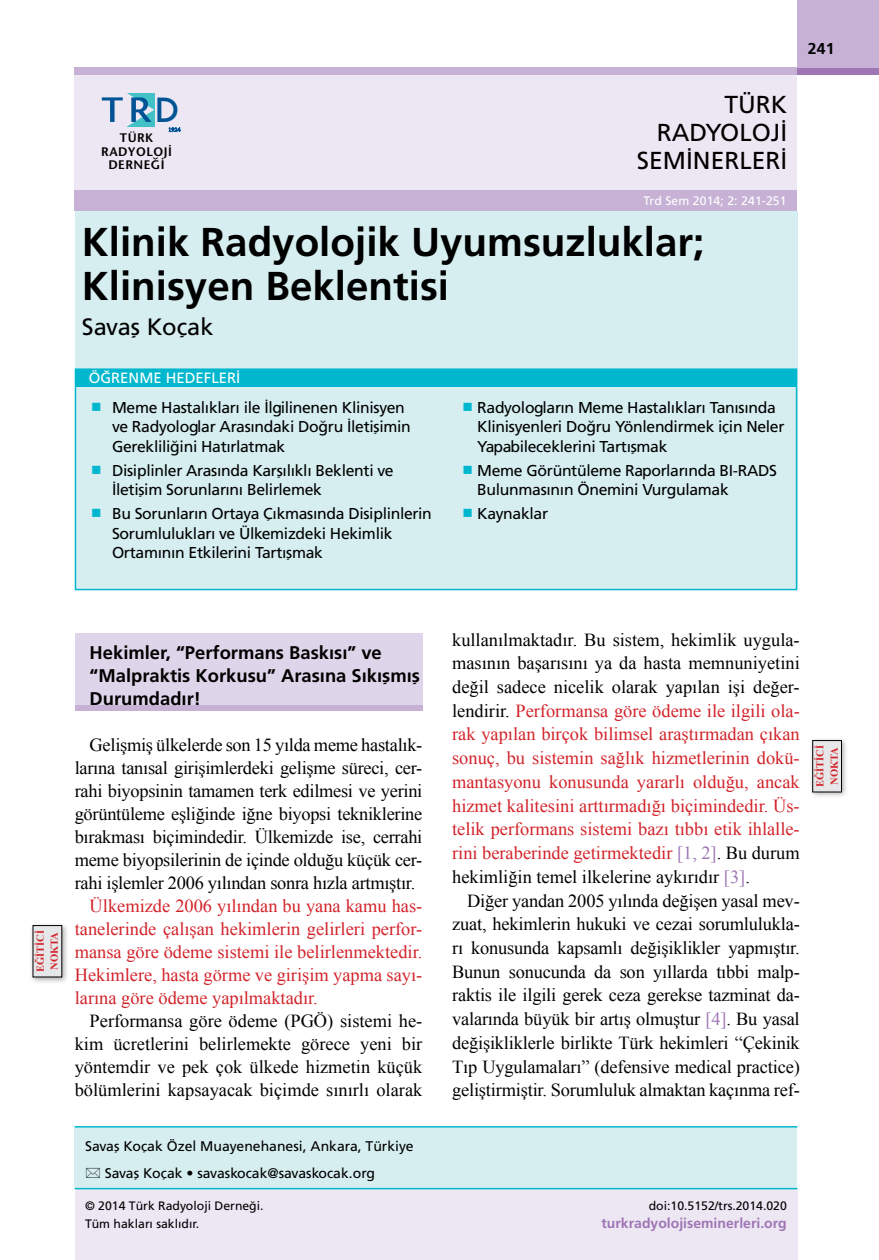
<style>
.page{position:relative;width:879px;height:1260px;background:#fff}
.page>*{position:absolute;margin:0;border:0;box-sizing:border-box;transform-origin:0 0}
.t1{font:40.25px/43.8px "Frutiger Bold Tr";color:#000}
.t2{font:500 32.55px "Futura";color:#005496;scale:1.05 1}
.t3{font:24.5px/28px "Frutiger Normal Tr";color:#000;text-align:right}
.t4{font:23.62px "Frutiger Normal Tr";color:#000}
.t5{font:18.38px/23.1px "Times New Roman";letter-spacing:-.01em;color:#000;text-align:justify}
.t6{font:18.38px/23.8px "Times New Roman";color:#d2232a;text-align:justify}
.t7{font:18.38px/23.1px "Frutiger Bold Tr";color:#000}
.t8{font:15.75px/19.2px "Frutiger Normal Tr";letter-spacing:-.02em;color:#000}
.t9{font:15.75px "Frutiger Bold Tr";color:#000}
.t10{font:14.88px "Frutiger Normal Tr";color:#fff}
.t11{font:14px/27.5px "Frutiger Normal Tr";color:#000}
.t12{font:14px "Frutiger Bold Tr";color:#9e76b4}
.t13{font:14px "Wingdings";color:#00b7ce}
.t14{font:600 12.42px/13.5px "Stone Sans Std";letter-spacing:.04em;color:#000;text-align:center}
.t15{font:12.25px "Frutiger Normal Tr";color:#000}
.t16{font:12.25px "Frutiger Normal Tr";letter-spacing:.005em;color:#fff}
.t17{font:700 10.5px/14px "Times New Roman";color:#d2232a}
.s1{color:#000}
.s2{color:#9e76b4}
</style>
<div class="page">
<div style="left:75px;top:633px;width:347px;height:77px;background:#dfd5ea"></div>
<div style="left:75px;top:705px;width:347px;height:5px;background:#c7b2d6"></div>
<div style="left:74px;top:75px;width:722px;height:115px;background:#ede7f3"></div>
<div style="left:796px;top:68px;width:82px;height:7px;background:#9e76b4"></div>
<div style="left:74px;top:68px;width:722px;height:7px;background:#c7b2d6"></div>
<div style="left:74px;top:190px;width:722px;height:21px;background:#c7b2d6"></div>
<div style="left:796px;top:0;width:82px;height:68px;background:#c7b2d6"></div>
<div style="left:75px;top:211px;width:721px;height:378px;background:#d6eef0"></div>
<div style="left:75px;top:369px;width:720px;height:18px;background:#00b7ce"></div>
<div style="left:75px;top:1126px;width:721px;height:62px;background:#d6eef0"></div>
<hr style="left:75px;top:1126px;width:721px;height:2px;background:#00b7ce">
<div style="left:75px;top:1189px;width:721px;height:71px;background:#ede7f3"></div>
<hr style="left:75px;top:1188px;width:721px;height:1px;background:#00b7ce">
<svg style="left:169px;top:128px;width:11px;height:4px"></svg>
<svg style="left:102px;top:93px;width:52px;height:34px"></svg>
<div style="left:29px;top:922px;width:40px;height:62px;background:#000;opacity:.33"></div>
<div style="left:33px;top:926px;width:29px;height:51px;background:#e6e7e8"></div>
<div style="left:808px;top:737px;width:40px;height:62px;background:#000;opacity:.33"></div>
<div style="left:812px;top:741px;width:29px;height:51px;background:#e6e7e8"></div>
<div style="left:812px;top:740px;width:29px;height:52px;border:1px solid #000"></div>
<h2 class="t2" style="left:154px;top:87px;width:25px">D</h2>
<p class="t14" style="left:101px;top:131px;width:72px">TÜRK<br>RADYOLOJİ<br>DERNEĞİ</p>
<h3 class="t3" style="left:636px;top:90px;width:152px">TÜRK<br>RADYOLOJİ<br>SEMİNERLERİ</h3>
<p class="t16" style="left:643px;top:193px;width:144px">Trd Sem 2014; 2: 241-251</p>
<h1 class="t1" style="left:82px;top:219px;width:623px">Klinik Radyolojik Uyumsuzluklar;<br>Klinisyen Beklentisi</h1>
<p class="t4" style="left:82px;top:313px;width:133px">Savaş Koçak</p>
<p class="t10" style="left:89px;top:369px;width:153px">ÖĞRENME HEDEFLERİ</p>
<p class="t13" style="left:91px;top:399px;width:12px">■</p>
<p class="t13" style="left:91px;top:462px;width:12px">■</p>
<p class="t13" style="left:91px;top:506px;width:12px">■</p>
<p class="t8" style="left:112px;top:398px;width:300px">Meme Hastalıkları ile İlgilinenen Klinisyen ve Radyologlar Arasındaki Doğru İletişimin<br>Gerekliliğini Hatırlatmak</p>
<p class="t8" style="left:112px;top:461px;width:283px">Disiplinler Arasında Karşılıklı Beklenti ve<br>İletişim Sorunlarını Belirlemek</p>
<p class="t8" style="left:112px;top:504px;width:321px">Bu Sorunların Ortaya Çıkmasında Disiplinlerin<br>Sorumlulukları ve Ülkemizdeki Hekimlik<br>Ortamının Etkilerini Tartışmak</p>
<p class="t8" style="left:477px;top:398px;width:308px">Radyologların Meme Hastalıkları Tanısında<br>Klinisyenleri Doğru Yönlendirmek için Neler<br>Yapabileceklerini Tartışmak</p>
<p class="t8" style="left:477px;top:461px;width:301px">Meme Görüntüleme Raporlarında BI-RADS<br>Bulunmasının Önemini Vurgulamak</p>
<p class="t8" style="left:477px;top:504px;width:72px">Kaynaklar</p>
<p class="t13" style="left:462px;top:399px;width:12px">■</p>
<p class="t13" style="left:462px;top:462px;width:12px">■</p>
<p class="t13" style="left:462px;top:506px;width:12px">■</p>
<p class="t9" style="left:807px;top:39px;width:28px">241</p>
<p class="t17" style="left:33px;top:972px;width:44px;rotate:-90deg">EĞİTİCİ<br>NOKTA</p>
<p class="t7" style="left:90px;top:640px;width:332px">Hekimler, “Performans Baskısı” ve “Malpraktis Korkusu” Arasına Sıkışmış<br>Durumdadır!</p>
<p class="t5" style="left:75px;top:733px;width:349px;text-indent:15px">Gelişmiş ülkelerde son 15 yılda meme hastalık&shy;larına tanısal girişimlerdeki gelişme süreci, cer&shy;rahi biyopsinin tamamen terk edilmesi ve yerini görüntüleme eşliğinde iğne biyopsi tekniklerine bırakması biçimindedir. Ülkemizde ise, cerrahi meme biyopsilerinin de içinde olduğu küçük cer&shy;rahi işlemler 2006 yılından sonra hızla artmıştır.</p>
<p class="t6" style="left:75px;top:894px;width:349px;line-height:23.1px;text-indent:15px">Ülkemizde 2006 yılından bu yana kamu has&shy;tanelerinde çalışan hekimlerin gelirleri perfor&shy;mansa göre ödeme sistemi ile belirlenmektedir.<br>Hekimlere, hasta görme ve girişim yapma sayı&shy;larına göre ödeme yapılmaktadır.</p>
<p class="t5" style="left:75px;top:1009px;width:349px;text-indent:15px">Performansa göre ödeme (PGÖ) sistemi he&shy;kim ücretlerini belirlemekte görece yeni bir yöntemdir ve pek çok ülkede hizmetin küçük bölümlerini kapsayacak biçimde sınırlı olarak</p>
<p class="t6" style="left:452px;top:627px;width:349px"><span class="s1">kullanılmaktadır. Bu sistem, hekimlik uygula&shy;masının başarısını ya da hasta memnuniyetini değil sadece nicelik olarak yapılan işi değer&shy;lendirir.</span> Performansa göre ödeme ile ilgili ola&shy;rak yapılan birçok bilimsel araştırmadan çıkan sonuç, bu sistemin sağlık hizmetlerinin dokü&shy;mantasyonu konusunda yararlı olduğu, ancak hizmet kalitesini arttırmadığı biçimindedir. Üs&shy;telik performans sistemi bazı tıbbı etik ihlalle&shy;rini beraberinde getirmektedir <span class="s2">[1, 2]</span><span class="s1">. Bu durum hekimliğin temel ilkelerine aykırıdır</span> <span class="s2">[3]</span><span class="s1">.</span></p>
<p class="t5" style="left:452px;top:888px;width:349px;line-height:23.8px;text-indent:15px">Diğer yandan 2005 yılında değişen yasal mev&shy;zuat, hekimlerin hukuki ve cezai sorumlulukla&shy;rı konusunda kapsamlı değişiklikler yapmıştır.<br>Bunun sonucunda da son yıllarda tıbbi malp&shy;raktis ile ilgili gerek ceza gerekse tazminat da&shy;valarında büyük bir artış olmuştur <span class="s2">[4]</span>. Bu yasal değişikliklerle birlikte Türk hekimleri “Çekinik Tıp Uygulamaları” (defensive medical practice) geliştirmiştir. Sorumluluk almaktan kaçınma ref-</p>
<p class="t17" style="left:812px;top:787px;width:44px;rotate:-90deg">EĞİTİCİ<br>NOKTA</p>
<p class="t11" style="left:105px;top:1132px;width:310px;text-indent:-20px">Savaş Koçak Özel Muayenehanesi, Ankara, Türkiye<br>Savaş Koçak • savaskocak@savaskocak.org</p>
<p class="t15" style="left:85px;top:1199px;width:180px">© 2014 Türk Radyoloji Derneği.</p>
<p class="t15" style="left:648px;top:1199px;width:139px">doi:10.5152/trs.2014.020</p>
<p class="t15" style="left:85px;top:1216px;width:116px">Tüm hakları saklıdır.</p>
<p class="t12" style="left:601px;top:1214px;width:187px">turkradyolojiseminerleri.org</p>
</div>
